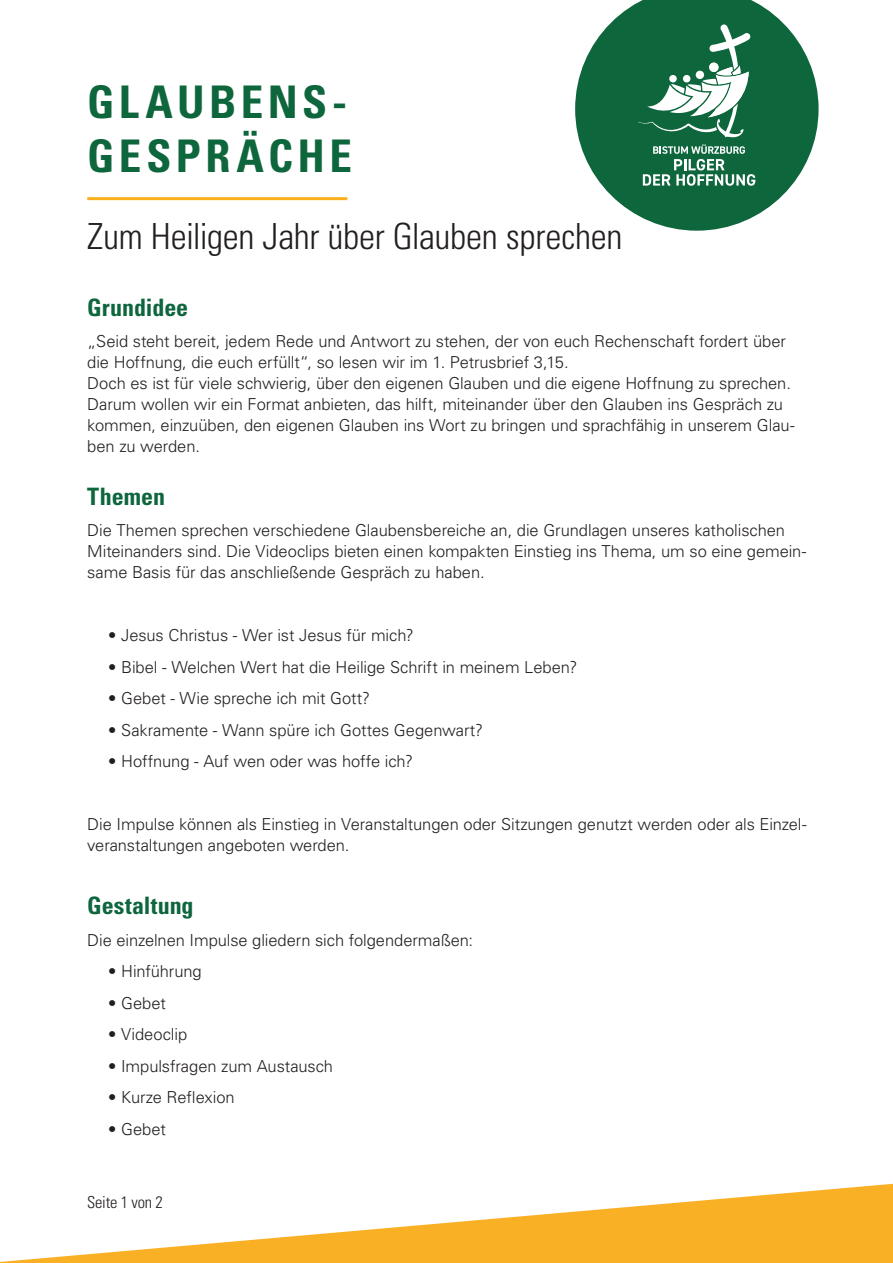
<style>
.page{position:relative;width:893px;height:1263px;background:#fff}
.page>*{position:absolute;margin:0;border:0;box-sizing:border-box;transform-origin:0 0}
.t1{font:700 condensed 45px/54px "Univers LT Std";letter-spacing:.095em;color:#0e663d}
.H1_2{font:300 condensed 36px "Univers LT Std";letter-spacing:-.01em;color:#231f20}
.t2{font:700 condensed 24px "Univers LT Std";color:#0e663d}
.Fließtext{font:300 16.5px/21px "Univers LT Std";letter-spacing:-.005em;color:#231f20}
.t3{font:300 condensed 16.5px "Univers LT Std";letter-spacing:-.01em;color:#231f20}
</style>
<div class="page">
<svg style="left:0;top:1183px;width:893px;height:80px"></svg>
<hr style="left:87px;top:197px;width:260px;height:3px;background:#fbaf1b">
<svg style="left:575px;top:0;width:244px;height:231px;fill:#0e663d"></svg>
<svg style="left:638px;top:24px;width:113px;height:114px"></svg>
<svg style="left:643px;top:144px;width:112px;height:42px;background:#4e8e70"></svg>
<h1 class="t1" style="left:87px;top:74px;width:266px">GLAUBENS-<br>GESPRÄCHE</h1>
<p class="H1_2" style="left:87px;top:215px;width:537px">Zum Heiligen Jahr über Glauben sprechen</p>
<h2 class="t2" style="left:87px;top:293px;width:102px">Grundidee</h2>
<p class="Fließtext" style="left:87px;top:331px;width:700px">„Seid steht bereit, jedem Rede und Antwort zu stehen, der von euch Rechenschaft fordert über die Hoffnung, die euch erfüllt“, so lesen wir im 1. Petrusbrief 3,15.</p>
<p class="Fließtext" style="left:87px;top:373px;width:705px">Doch es ist für viele schwierig, über den eigenen Glauben und die eigene Hoffnung zu sprechen.</p>
<p class="Fließtext" style="left:87px;top:394px;width:709px">Darum wollen wir ein Format anbieten, das hilft, miteinander über den Glauben ins Gespräch zu kommen, einzuüben, den eigenen Glauben ins Wort zu bringen und sprachfähig in unserem Glau&shy;ben zu werden.</p>
<h2 class="t2" style="left:87px;top:482px;width:79px">Themen</h2>
<h2 class="Fließtext" style="left:87px;top:520px;width:721px">Die Themen sprechen verschiedene Glaubensbereiche an, die Grundlagen unseres katholischen<br>Miteinanders sind. Die Videoclips bieten einen kompakten Einstieg ins Thema, um so eine gemein&shy;same Basis für das anschließende Gespräch zu haben.</h2>
<h2 class="Fließtext" style="left:108px;top:625px;width:307px">• Jesus Christus - Wer ist Jesus für mich?</h2>
<h2 class="Fließtext" style="left:108px;top:656px;width:471px">• Bibel - Welchen Wert hat die Heilige Schrift in meinem Leben?</h2>
<h2 class="Fließtext" style="left:108px;top:688px;width:263px">• Gebet - Wie spreche ich mit Gott?</h2>
<h2 class="Fließtext" style="left:108px;top:719px;width:376px">• Sakramente - Wann spüre ich Gottes Gegenwart?</h2>
<h2 class="Fließtext" style="left:108px;top:751px;width:306px">• Hoffnung - Auf wen oder was hoffe ich?</h2>
<h2 class="Fließtext" style="left:87px;top:814px;width:721px">Die Impulse können als Einstieg in Veranstaltungen oder Sitzungen genutzt werden oder als Einzel&shy;veranstaltungen angeboten werden.</h2>
<h2 class="t2" style="left:87px;top:891px;width:108px">Gestaltung</h2>
<h2 class="Fließtext" style="left:87px;top:929px;width:387px">Die einzelnen Impulse gliedern sich folgendermaßen:</h2>
<h2 class="Fließtext" style="left:108px;top:961px;width:95px">• Hinführung</h2>
<h2 class="Fließtext" style="left:108px;top:992px;width:59px">• Gebet</h2>
<h2 class="Fließtext" style="left:108px;top:1024px;width:80px">• Videoclip</h2>
<h2 class="Fließtext" style="left:108px;top:1055px;width:226px">• Impulsfragen zum Austausch</h2>
<h2 class="Fließtext" style="left:108px;top:1087px;width:128px">• Kurze Reflexion</h2>
<h2 class="Fließtext" style="left:108px;top:1118px;width:59px">• Gebet</h2>
<p class="t3" style="left:87px;top:1193px;width:77px">Seite 1 von 2</p>
</div>
